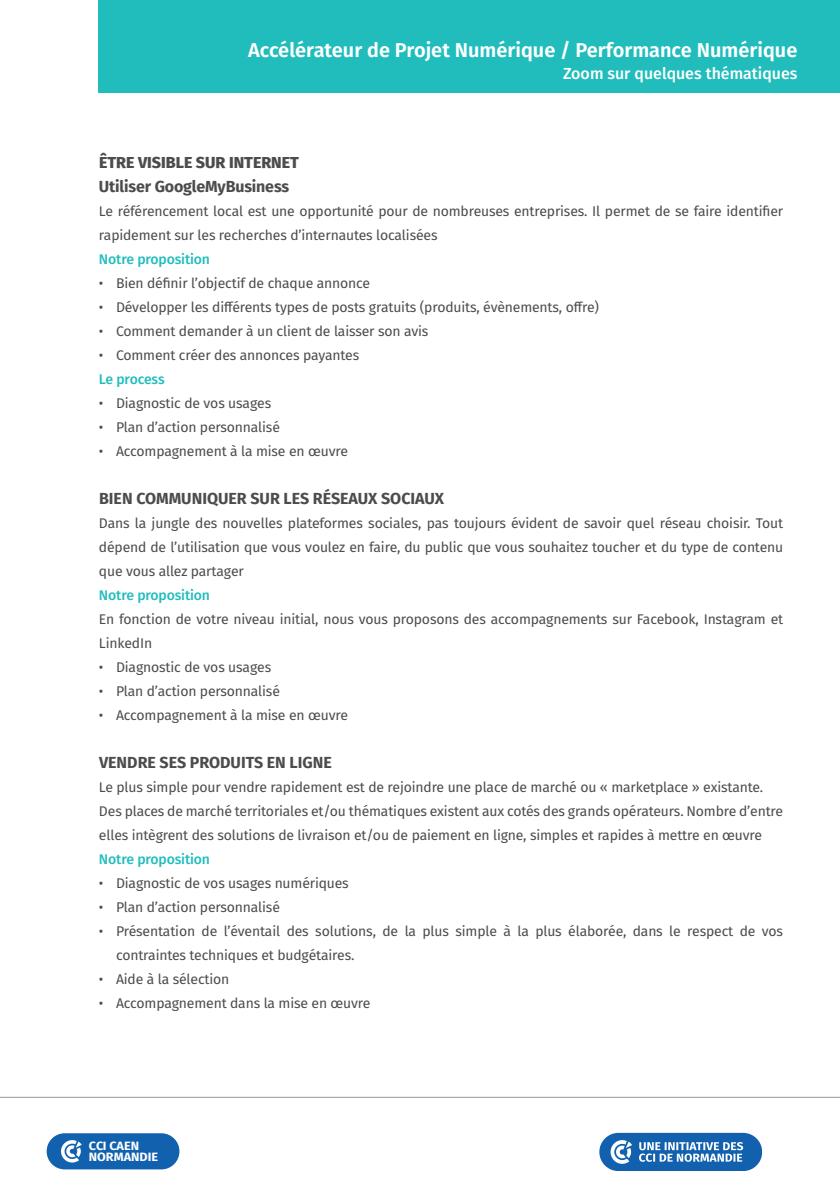
<style>
.page{position:relative;width:840px;height:1191px;background:#fff}
.page>*{position:absolute;margin:0;border:0;box-sizing:border-box;transform-origin:0 0}
.t1{font:600 20px "Fira Sans";color:#fff}
.t2{font:700 16px "Fira Sans";color:#4b4c4d}
.t3{font:500 16px "Fira Sans";color:#fff}
.t4{font:800 16px "Fira Sans";color:#4b4c4d}
.t5{font:14px/24px "Fira Sans";letter-spacing:-.01em;color:#4b4c4d}
.t6{font:500 14px "Fira Sans";letter-spacing:-.01em;color:#21bdbd}
.t7{font:700 12px/11.8px "Fira Sans";color:#fff;scale:1.05 1}
</style>
<div class="page">
<div style="left:99px;top:0;width:740px;height:93px;background:#21bdbd"></div>
<hr style="left:0;top:1096px;width:839px;height:1px;background:#9a9a9a">
<div style="left:599px;top:1132px;width:162px;height:38px;background:#1161af;border-radius:19px"></div>
<svg style="left:610px;top:1140px;width:21px;height:23px"></svg>
<svg style="left:639px;top:1142px;width:103px;height:19px"></svg>
<div style="left:45px;top:1132px;width:135px;height:38px;background:#1161af;border:1px solid #fff;border-radius:19px"></div>
<svg style="left:61px;top:1140px;width:21px;height:22px"></svg>
<p class="t1" style="left:248px;top:34px;width:550px">Accélérateur de Projet Numérique / Performance Numérique</p>
<p class="t3" style="left:562px;top:60px;width:236px">Zoom sur quelques thématiques</p>
<p class="t4" style="left:99px;top:149px;width:201px">ÊTRE VISIBLE SUR INTERNET</p>
<p class="t2" style="left:99px;top:173px;width:191px">Utiliser GoogleMyBusiness</p>
<p class="t5" style="left:99px;top:199px;width:685px">Le référencement local est une opportunité pour de nombreuses entreprises. Il permet de se faire identifier rapidement sur les recherches d’internautes localisées</p>
<p class="t6" style="left:99px;top:248px;width:112px">Notre proposition</p>
<p class="t5" style="left:99px;top:271px;width:272px">• Bien définir l’objectif de chaque annonce</p>
<p class="t5" style="left:99px;top:295px;width:501px">• Développer les différents types de posts gratuits (produits, évènements, offre)</p>
<p class="t5" style="left:99px;top:319px;width:331px">• Comment demander à un client de laisser son avis</p>
<p class="t5" style="left:99px;top:343px;width:261px">• Comment créer des annonces payantes</p>
<p class="t6" style="left:99px;top:368px;width:67px">Le process</p>
<p class="t5" style="left:99px;top:391px;width:174px">• Diagnostic de vos usages</p>
<p class="t5" style="left:99px;top:415px;width:182px">• Plan d’action personnalisé</p>
<p class="t5" style="left:99px;top:439px;width:250px">• Accompagnement à la mise en œuvre</p>
<p class="t2" style="left:99px;top:485px;width:346px">BIEN COMMUNIQUER SUR LES RÉSEAUX SOCIAUX</p>
<p class="t5" style="left:99px;top:511px;width:685px;text-align:justify">Dans la jungle des nouvelles plateformes sociales, pas toujours évident de savoir quel réseau choisir. Tout dépend de l’utilisation que vous voulez en faire, du public que vous souhaitez toucher et du type de contenu que vous allez partager</p>
<p class="t6" style="left:99px;top:584px;width:112px">Notre proposition</p>
<p class="t5" style="left:99px;top:607px;width:685px">En fonction de votre niveau initial, nous vous proposons des accompagnements sur Facebook, Instagram et<br>LinkedIn</p>
<p class="t5" style="left:99px;top:655px;width:174px">• Diagnostic de vos usages</p>
<p class="t5" style="left:99px;top:679px;width:182px">• Plan d’action personnalisé</p>
<p class="t5" style="left:99px;top:703px;width:250px">• Accompagnement à la mise en œuvre</p>
<p class="t2" style="left:99px;top:749px;width:234px">VENDRE SES PRODUITS EN LIGNE</p>
<p class="t5" style="left:99px;top:775px;width:665px">Le plus simple pour vendre rapidement est de rejoindre une place de marché ou « marketplace » existante.</p>
<p class="t5" style="left:99px;top:799px;width:685px">Des places de marché territoriales et/ou thématiques existent aux cotés des grands opérateurs. Nombre d’entre elles intègrent des solutions de livraison et/ou de paiement en ligne, simples et rapides à mettre en œuvre</p>
<p class="t6" style="left:99px;top:848px;width:112px">Notre proposition</p>
<p class="t5" style="left:99px;top:871px;width:251px">• Diagnostic de vos usages numériques</p>
<p class="t5" style="left:99px;top:895px;width:182px">• Plan d’action personnalisé</p>
<p class="t5" style="left:116px;top:919px;width:668px;text-indent:-17px">• Présentation de l’éventail des solutions, de la plus simple à la plus élaborée, dans le respect de vos contraintes techniques et budgétaires.</p>
<p class="t5" style="left:99px;top:967px;width:132px">• Aide à la sélection</p>
<p class="t5" style="left:99px;top:991px;width:273px">• Accompagnement dans la mise en œuvre</p>
<p class="t7" style="left:89px;top:1138px;width:67px">CCI CAEN<br>NORMANDIE</p>
</div>
